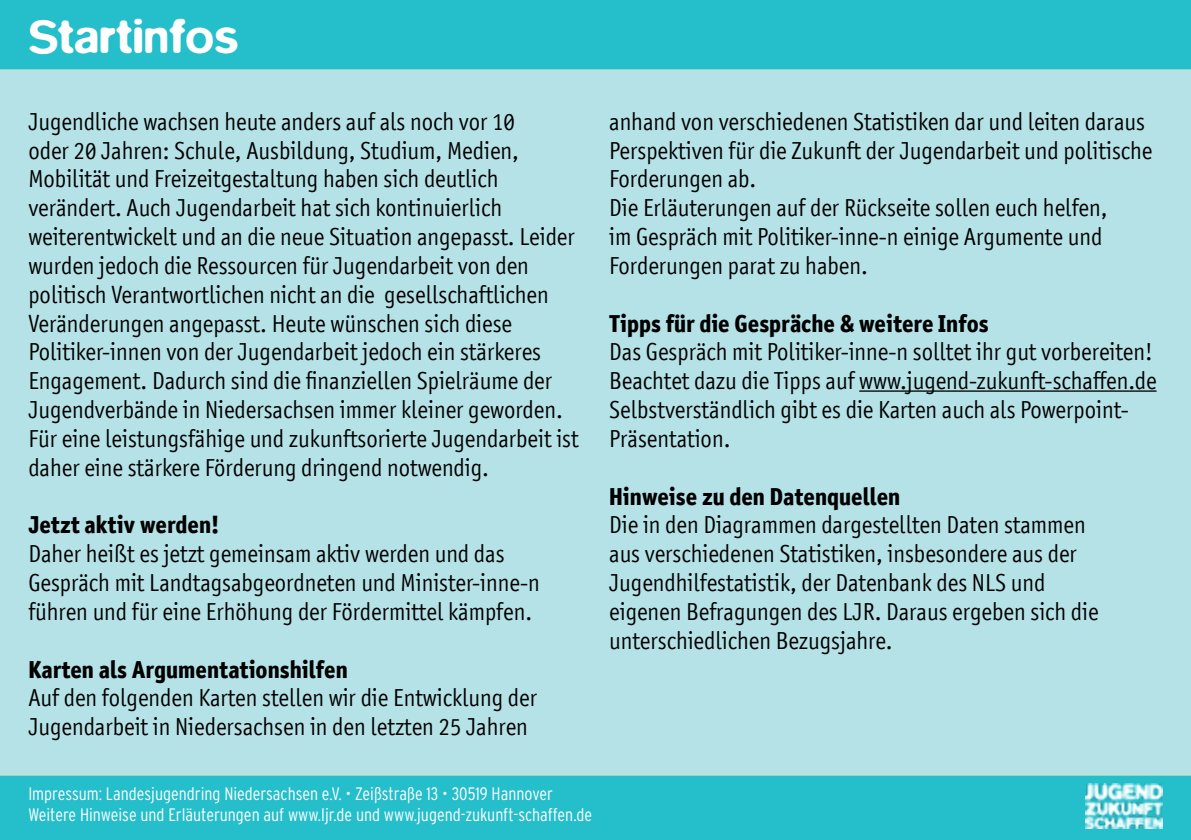
<style>
.page{position:relative;width:1191px;height:840px;background:#fff}
.page>*{position:absolute;margin:0;border:0;box-sizing:border-box;transform-origin:0 0}
.t1{font:500 48px "Blur";color:#fff}
.t2{font:24px/28.8px "Axel";color:#000}
.t3{font:700 24px "Axel";color:#000}
.t4{font:300 condensed 18px/21.6px "Interstate Plus";color:#fff}
</style>
<div class="page">
<div style="left:0;top:774px;width:1191px;height:65px;background:#25becb"></div>
<div style="left:0;top:0;width:1191px;height:70px;background:#25becb"></div>
<div style="left:0;top:69px;width:1191px;height:706px;background:#b5e2e7"></div>
<hr style="left:859px;top:390px;width:297px;height:1px;background:#000">
<img style="left:1085px;top:783px;width:77px;height:45px">
<h1 class="t1" style="left:28px;top:9px;width:212px">Startinfos</h1>
<p class="t2" style="left:28px;top:107px;width:552px">Jugendliche wachsen heute anders auf als noch vor 10<br>oder 20 Jahren: Schule, Ausbildung, Studium, Medien, Mobilität und Freizeitgestaltung haben sich deutlich verändert. Auch Jugendarbeit hat sich kontinuierlich weiterentwickelt und an die neue Situation angepasst. Leider wurden jedoch die Ressourcen für Jugendarbeit von den politisch Verantwortlichen nicht an die gesellschaftlichen Veränderungen angepasst. Heute wünschen sich diese Politiker-innen von der Jugendarbeit jedoch ein stärkeres Engagement. Dadurch sind die finanziellen Spielräume der Jugendverbände in Niedersachsen immer kleiner geworden.<br>Für eine leistungsfähige und zukunftsorierte Jugendarbeit ist daher eine stärkere Förderung dringend notwendig.</p>
<p class="t3" style="left:28px;top:510px;width:193px">Jetzt aktiv werden!</p>
<p class="t2" style="left:28px;top:539px;width:513px">Daher heißt es jetzt gemeinsam aktiv werden und das<br>Gespräch mit Landtagsabgeordneten und Minister-inne-n führen und für eine Erhöhung der Fördermittel kämpfen.</p>
<p class="t3" style="left:28px;top:654px;width:321px">Karten als Argumentationshilfen</p>
<p class="t2" style="left:28px;top:683px;width:510px">Auf den folgenden Karten stellen wir die Entwicklung der<br>Jugendarbeit in Niedersachsen in den letzten 25 Jahren</p>
<p class="t2" style="left:609px;top:107px;width:545px">anhand von verschiedenen Statistiken dar und leiten daraus Perspektiven für die Zukunft der Jugendarbeit und politische Forderungen ab.<br>Die Erläuterungen auf der Rückseite sollen euch helfen,<br>im Gespräch mit Politiker-inne-n einige Argumente und Forderungen parat zu haben.</p>
<p class="t3" style="left:609px;top:309px;width:381px">Tipps für die Gespräche &amp; weitere Infos</p>
<p class="t2" style="left:609px;top:337px;width:549px">Das Gespräch mit Politiker-inne-n solltet ihr gut vorbereiten!<br>Beachtet dazu die Tipps auf www.jugend-zukunft-schaffen.de Selbstverständlich gibt es die Karten auch als Powerpoint-Präsentation.</p>
<p class="t3" style="left:609px;top:481px;width:293px">Hinweise zu den Datenquellen</p>
<p class="t2" style="left:609px;top:510px;width:491px">Die in den Diagrammen dargestellten Daten stammen aus verschiedenen Statistiken, insbesondere aus der Jugendhilfestatistik, der Datenbank des NLS und eigenen Befragungen des LJR. Daraus ergeben sich die unterschiedlichen Bezugsjahre.</p>
<p class="t4" style="left:28px;top:781px;width:565px">Impressum: Landesjugendring Niedersachsen e.V. • Zeißstraße 13 • 30519 Hannover<br>Weitere Hinweise und Erläuterungen auf www.ljr.de und www.jugend-zukunft-schaffen.de</p>
</div>
